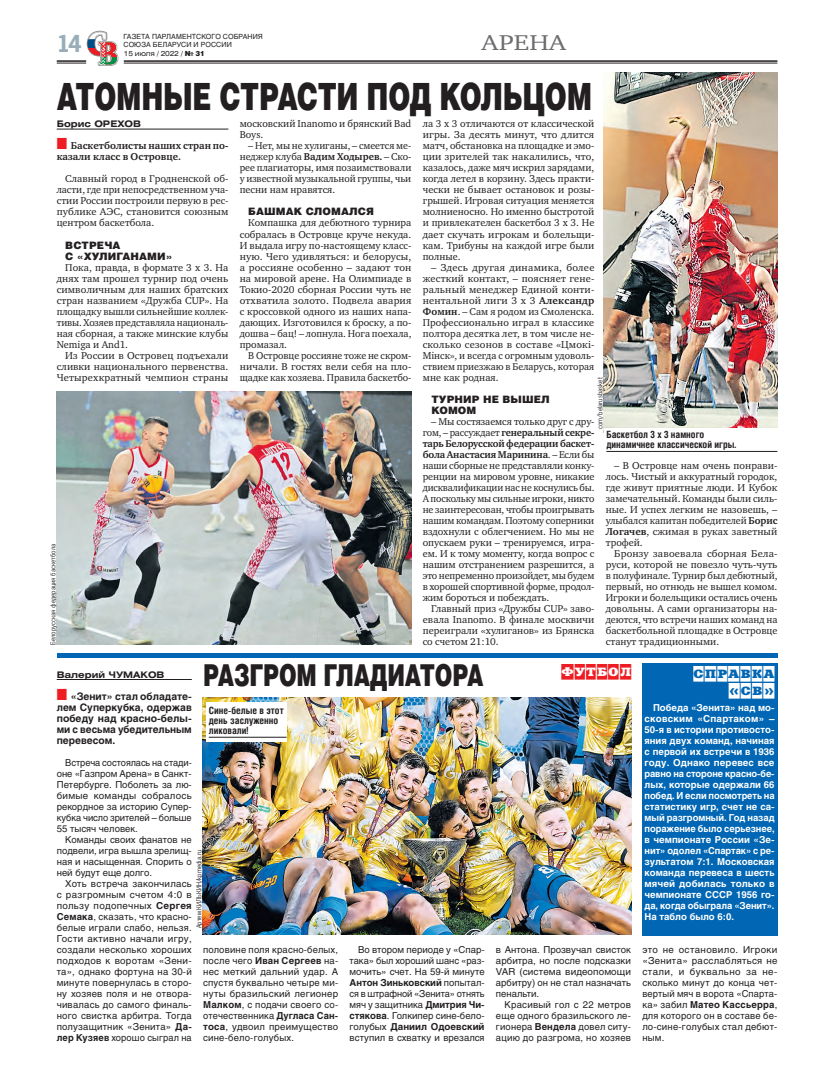
<style>
.page{position:relative;width:820px;height:1078px;background:#fff}
.page>*{position:absolute;margin:0;border:0;box-sizing:border-box;transform-origin:0 0}
.Zag-osn{font:900 37.5px "Helios";letter-spacing:-.01em;color:#231f20;scale:.7 1}
.Zag-osn-2{font:900 30.2px "Helios";letter-spacing:-.01em;color:#231f20;scale:.7 1}
.t1{font:700 24px "Paper Gothic";color:#99aeb9}
.t2{font:22px "Charter ITC";letter-spacing:.01em;color:#6c6d70;scale:1.2 1}
.Rubrika{font:12px/16.8px "Xenia Cameo C";letter-spacing:.075em;color:#fff;text-align:right;scale:1.2 1}
.Rubrika-2{font:12px "Xenia Cameo C";letter-spacing:.075em;color:#ee1d23;scale:1.2 1}
.text-osn{font:10.2px/11px "Charter ITC";color:#231f20;text-align:justify}
.t3{font:700 10.2px/11px "Helios";color:#231f20;text-align:justify}
.Podzag{font:900 10.2px/11px "Helios";letter-spacing:.01em;color:#231f20}
.t4{font:700 10.2px/11px "Charter ITC";color:#231f20}
.Fotopodpis{font:700 10px/10px "Helios Cond";color:#231f20}
.text2{font:9.5px/11px "Helios";letter-spacing:.01em;color:#231f20;text-align:justify}
.text2_bold{font:700 9.5px/11px "Helios";color:#fff;text-align:justify}
.Avtor{font:700 9px "Helios Ext";color:#231f20}
.Fotokor{font:7px "Paper Gothic";color:#231f20}
.t5{font:7px/8px "Helios";letter-spacing:.01em;color:#231f20}
.t6{font:7px "Helios Ext";letter-spacing:-.03em;color:#231f20}
.s1{font-family:"Helios";font-weight:900}
.s2{color:#ee1d23}
.s3{font-weight:700}
</style>
<div class="page">
<hr style="left:124px;top:60px;width:653px;height:2px;background:#231f20">
<hr style="left:124px;top:63px;width:653px;height:1px;background:#231f20">
<svg style="left:57px;top:30px;width:62px;height:36px"></svg>
<hr style="left:57px;top:129px;width:171px;height:1px;background:#231f20">
<img style="left:603px;top:72px;width:174px;height:356px">
<hr style="left:57px;top:653px;width:720px;height:4px;background:#0166b3">
<hr style="left:57px;top:679px;width:135px;height:1px;background:#231f20">
<img style="left:203px;top:697px;width:428px;height:237px">
<div style="left:641px;top:662px;width:136px;height:273px;background:#0166b3"></div>
<div style="left:206px;top:701px;width:80px;height:40px;background:#fff"></div>
<hr style="left:209px;top:736px;width:77px;height:1px;background:#231f20">
<hr style="left:606px;top:451px;width:171px;height:1px;background:#231f20">
<img style="left:57px;top:391px;width:354px;height:253px">
<h3 class="t1" style="left:57px;top:30px;width:26px">14</h3>
<p class="t5" style="left:123px;top:33px;width:141px">ГАЗЕТА ПАРЛАМЕНТСКОГО СОБРАНИЯ<br>СОЮЗА БЕЛАРУСИ И РОССИИ</p>
<p class="t2" style="left:481px;top:29px;width:72px">АРЕНА</p>
<p class="t6" style="left:124px;top:49px;width:82px">15 июля / 2022 / <span class="s1">№ 31</span></p>
<p class="Zag-osn" style="left:57px;top:71px;width:765px">АТОМНЫЕ СТРАСТИ ПОД КОЛЬЦОМ</p>
<p class="Avtor" style="left:57px;top:119px;width:86px">Борис ОРЕХОВ</p>
<p class="t4" style="left:57px;top:140px;width:173px"><span class="s2">■</span> Баскетболисты наших стран по&shy;казали класс в Островце.</p>
<p class="text-osn" style="left:57px;top:173px;width:173px;text-indent:9px">Славный город в Гродненской об&shy;ласти, где при непосредственном уча&shy;стии России построили первую в рес&shy;публике АЭС, становится союзным центром баскетбола.</p>
<p class="Podzag" style="left:65px;top:239px;width:109px">ВСТРЕЧА<br>С «ХУЛИГАНАМИ»</p>
<p class="text-osn" style="left:57px;top:261px;width:173px;text-indent:9px">Пока, правда, в формате 3 х 3. На днях там прошел турнир под очень символичным для наших братских стран названием «Дружба CUP». На площадку вышли сильнейшие коллек&shy;тивы. Хозяев представляла националь&shy;ная сборная, а также минские клубы Nemiga и And1.</p>
<p class="text-osn" style="left:57px;top:349px;width:173px;text-indent:9px">Из России в Островец подъехали сливки национального первенства.<br>Четырехкратный чемпион страны</p>
<p class="text-osn" style="left:240px;top:118px;width:173px">московский Inanomo и брянский Bad<br>Boys.</p>
<p class="text-osn" style="left:240px;top:140px;width:173px;text-indent:9px">– Нет, мы не хулиганы, – смеется ме&shy;неджер клуба <span class="s3">Вадим Ходырев.</span> – Ско&shy;рее плагиаторы, имя позаимствовали у известной музыкальной группы, чьи песни нам нравятся.</p>
<p class="Podzag" style="left:248px;top:206px;width:127px">БАШМАК СЛОМАЛСЯ</p>
<p class="text-osn" style="left:240px;top:217px;width:173px;text-indent:9px">Компашка для дебютного турнира собралась в Островце круче некуда.<br>И выдала игру по-настоящему класс&shy;ную. Чего удивляться: и белорусы, а россияне особенно – задают тон на мировой арене. На Олимпиаде в Токио-2020 сборная России чуть не отхватила золото. Подвела авария с кроссовкой одного из наших напа&shy;дающих. Изготовился к броску, а по&shy;дошва – бац! – лопнула. Нога поехала, промазал.</p>
<p class="text-osn" style="left:240px;top:349px;width:173px;text-indent:9px">В Островце россияне тоже не скром&shy;ничали. В гостях вели себя на пло&shy;щадке как хозяева. Правила баскетбо-</p>
<p class="Fotokor" style="left:49px;top:644px;width:102px;rotate:-90deg">Белорусская федерация баскетбола</p>
<p class="text-osn" style="left:422px;top:118px;width:173px">ла 3 х 3 отличаются от классической игры. За десять минут, что длится матч, обстановка на площадке и эмо&shy;ции зрителей так накалились, что, казалось, даже мяч искрил зарядами, когда летел в корзину. Здесь практи&shy;чески не бывает остановок и розы&shy;грышей. Игровая ситуация меняется молниеносно. Но именно быстротой и привлекателен баскетбол 3 х 3. Не дает скучать игрокам и болельщи&shy;кам. Трибуны на каждой игре были полные.</p>
<p class="text-osn" style="left:422px;top:261px;width:173px;text-indent:9px">– Здесь другая динамика, более жесткий контакт, – поясняет гене&shy;ральный менеджер Единой конти&shy;нентальной лиги 3 х 3 <span class="s3">Александр Фомин</span>. – Сам я родом из Смоленска.<br>Профессионально играл в классике полтора десятка лет, в том числе не&shy;сколько сезонов в составе «Цмокі-Мінск», и всегда с огромным удоволь&shy;ствием приезжаю в Беларусь, которая мне как родная.</p>
<p class="Podzag" style="left:431px;top:393px;width:120px">ТУРНИР НЕ ВЫШЕЛ<br>КОМОМ</p>
<p class="text-osn" style="left:422px;top:415px;width:173px;text-indent:9px">– Мы состязаемся только друг с дру&shy;гом, – рассуждает <span class="s3">генеральный секре&shy;тарь Белорусской федерации баскет&shy;бола Анастасия Маринина</span>. – Если бы наши сборные не представляли конку&shy;ренции на мировом уровне, никакие дисквалификации нас не коснулись бы.<br>А поскольку мы сильные игроки, никто не заинтересован, чтобы проигрывать нашим командам. Поэтому соперники вздохнули с облегчением. Но мы не опускаем руки – тренируемся, игра&shy;ем. И к тому моменту, когда вопрос с нашим отстранением разрешится, а это непременно произойдет, мы будем в хорошей спортивной форме, продол&shy;жим бороться и побеждать.</p>
<p class="text-osn" style="left:422px;top:602px;width:173px;text-indent:9px">Главный приз «Дружбы CUP» заво&shy;евала Inanomo. В финале москвичи переиграли «хулиганов» из Брянска со счетом 21:10.</p>
<p class="Fotokor" style="left:596px;top:429px;width:53px;rotate:-90deg">com/belarusbasket</p>
<p class="Fotopodpis" style="left:606px;top:429px;width:131px">Баскетбол 3 х 3 намного динамичнее классической игры.</p>
<p class="text-osn" style="left:605px;top:459px;width:173px;text-indent:9px">– В Островце нам очень понрави&shy;лось. Чистый и аккуратный городок, где живут приятные люди. И Кубок замечательный. Команды были силь&shy;ные. И успех легким не назовешь, – улыбался капитан победителей <span class="s3">Борис Логачев</span>, сжимая в руках заветный трофей.</p>
<p class="text-osn" style="left:605px;top:547px;width:173px;text-indent:9px">Бронзу завоевала сборная Бела&shy;руси, которой не повезло чуть-чуть в полуфинале. Турнир был дебютный, первый, но отнюдь не вышел комом.<br>Игроки и болельщики остались очень довольны. А сами организаторы на&shy;деются, что встречи наших команд на баскетбольной площадке в Островце станут традиционными.</p>
<p class="Zag-osn-2" style="left:203px;top:654px;width:402px">РАЗГРОМ ГЛАДИАТОРА</p>
<p class="Rubrika-2" style="left:561px;top:664px;width:59px">ФУТБОЛ</p>
<p class="Avtor" style="left:57px;top:669px;width:109px">Валерий ЧУМАКОВ</p>
<p class="t3" style="left:57px;top:690px;width:136px"><span class="s2">■</span> «Зенит» стал обладате&shy;лем Суперкубка, одержав победу над красно-белы&shy;ми с весьма убедительным перевесом.</p>
<p class="text2" style="left:57px;top:756px;width:136px;text-indent:9px">Встреча состоялась на стади&shy;оне «Газпром Арена» в Санкт-Петербурге. Поболеть за лю&shy;бимые команды собралось рекордное за историю Супер&shy;кубка число зрителей – больше 55 тысяч человек.</p>
<p class="text2" style="left:57px;top:833px;width:136px;text-indent:9px">Команды своих фанатов не подвели, игра вышла зрелищ&shy;ная и насыщенная. Спорить о ней будут еще долго.</p>
<p class="text2" style="left:57px;top:877px;width:136px;text-indent:9px">Хоть встреча закончилась с разгромным счетом 4:0 в пользу подопечных <span class="s3">Сергея Семака</span>, сказать, что красно&shy;белые играли слабо, нельзя.<br>Гости активно начали игру, создали несколько хороших подходов к воротам «Зени&shy;та», однако фортуна на 30-й минуте повернулась в сторо&shy;ну хозяев поля и не отвора&shy;чивалась до самого финаль&shy;ного свистка арбитра. Тогда полузащитник «Зенита» <span class="s3">Да&shy;лер Кузяев</span> хорошо сыграл на</p>
<p class="Fotopodpis" style="left:209px;top:705px;width:76px">Сине-белые в этот день заслуженно ликовали!</p>
<p class="Fotokor" style="left:195px;top:927px;width:80px;rotate:-90deg">Артем КИЛЬКИН/kpmedia.ru</p>
<p class="text2" style="left:203px;top:943px;width:137px">половине поля красно-белых, после чего <span class="s3">Иван Сергеев</span> на&shy;нес меткий дальний удар. А спустя буквально четыре ми&shy;нуты бразильский легионер <span class="s3">Малком</span>, с подачи своего со&shy;отечественника <span class="s3">Дугласа Сан&shy;тоса</span>, удвоил преимущество сине-бело-голубых.</p>
<p class="text2" style="left:349px;top:943px;width:136px;text-indent:9px">Во втором периоде у «Спар&shy;така» был хороший шанс «раз&shy;мочить» счет. На 59-й минуте <span class="s3">Антон Зиньковский</span> попытал&shy;ся в штрафной «Зенита» отнять мяч у защитника <span class="s3">Дмитрия Чи&shy;стякова</span>. Голкипер сине-бело&shy;голубых <span class="s3">Даниил Одоевский </span>вступил в схватку и врезался</p>
<p class="text2" style="left:495px;top:943px;width:136px">в Антона. Прозвучал свисток арбитра, но после подсказки VAR (система видеопомощи арбитру) он не стал назначать пенальти.</p>
<p class="text2" style="left:495px;top:998px;width:136px;text-indent:9px">Красивый гол с 22 метров еще одного бразильского ле&shy;гионера <span class="s3">Вендела</span> довел ситу&shy;ацию до разгрома, но хозяев</p>
<p class="Rubrika" style="left:693px;top:665px;width:69px">СПРАВКА «СВ»</p>
<p class="text2_bold" style="left:644px;top:701px;width:132px;text-indent:9px">Победа «Зенита» над мо&shy;сковским «Спартаком» – 50-я в истории противосто&shy;яния двух команд, начиная с первой их встречи в 1936 году. Однако перевес все равно на стороне красно-бе&shy;лых, которые одержали 66 побед. И если посмотреть на статистику игр, счет не са&shy;мый разгромный. Год назад поражение было серьезнее, в чемпионате России «Зе&shy;нит» одолел «Спартак» с ре&shy;зультатом 7:1. Московская команда перевеса в шесть мячей добилась только в чемпионате СССР 1956 го&shy;да, когда обыграла «Зенит».<br>На табло было 6:0.</p>
<p class="text2" style="left:642px;top:943px;width:136px">это не остановило. Игроки «Зенита» расслабляться не стали, и буквально за не&shy;сколько минут до конца чет&shy;вертый мяч в ворота «Спарта&shy;ка» забил <span class="s3">Матео Кассьерра</span>, для которого он в составе бе&shy;ло-сине-голубых стал дебют&shy;ным.</p>
</div>
